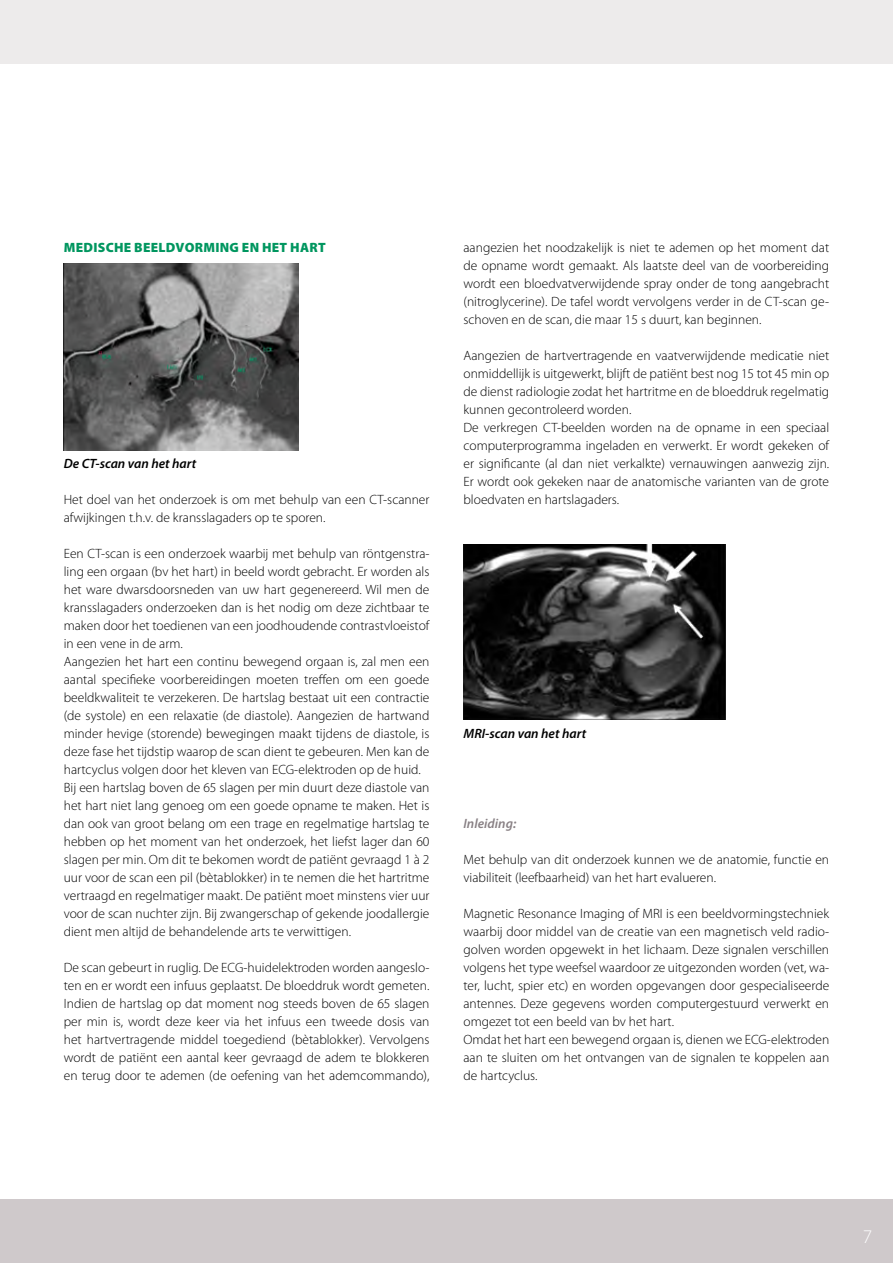
<style>
.page{position:relative;width:893px;height:1263px;background:#fff}
.page>*{position:absolute;margin:0;border:0;box-sizing:border-box;transform-origin:0 0}
.t1{font:300 19.35px "Myriad Pro";color:#fff}
.t2{font:300 13.5px/18px "Myriad Pro";color:#000}
.t3{font:italic 600 13.5px "Myriad Pro";color:#000}
.t4{font:900 13.5px "Myriad Pro";letter-spacing:.02em;color:#00965f}
.t5{font:italic 600 13.5px "Myriad Pro";color:#888084}
</style>
<div class="page">
<div style="left:0;top:1199px;width:893px;height:64px;background:#cfc9cb"></div>
<div style="left:0;top:0;width:893px;height:64px;background:#edebeb"></div>
<img style="left:64px;top:264px;width:234px;height:186px">
<img style="left:463px;top:545px;width:263px;height:174px">
<p class="t4" style="left:64px;top:240px;width:263px">MEDISCHE BEELDVORMING EN HET HART</p>
<p class="t3" style="left:64px;top:456px;width:134px">De CT-scan van het hart</p>
<p class="t2" style="left:64px;top:491px;width:367px">Het doel van het onderzoek is om met behulp van een CT-scanner afwijkingen t.h.v. de kransslagaders op te sporen.</p>
<p class="t2" style="left:64px;top:545px;width:367px">Een CT-scan is een onderzoek waarbij met behulp van röntgenstra&shy;ling een orgaan (bv het hart) in beeld wordt gebracht. Er worden als het ware dwarsdoorsneden van uw hart gegenereerd. Wil men de kransslagaders onderzoeken dan is het nodig om deze zichtbaar te maken door het toedienen van een joodhoudende contrastvloeistof in een vene in de arm.<br>Aangezien het hart een continu bewegend orgaan is, zal men een aantal specifieke voorbereidingen moeten treffen om een goede beeldkwaliteit te verzekeren. De hartslag bestaat uit een contractie (de systole) en een relaxatie (de diastole). Aangezien de hartwand minder hevige (storende) bewegingen maakt tijdens de diastole, is deze fase het tijdstip waarop de scan dient te gebeuren. Men kan de hartcyclus volgen door het kleven van ECG-elektroden op de huid.<br>Bij een hartslag boven de 65 slagen per min duurt deze diastole van het hart niet lang genoeg om een goede opname te maken. Het is dan ook van groot belang om een trage en regelmatige hartslag te hebben op het moment van het onderzoek, het liefst lager dan 60 slagen per min. Om dit te bekomen wordt de patiënt gevraagd 1 à 2 uur voor de scan een pil (bètablokker) in te nemen die het hartritme vertraagd en regelmatiger maakt. De patiënt moet minstens vier uur voor de scan nuchter zijn. Bij zwangerschap of gekende joodallergie dient men altijd de behandelende arts te verwittigen.</p>
<p class="t2" style="left:64px;top:959px;width:367px;text-align:justify">De scan gebeurt in ruglig. De ECG-huidelektroden worden aangeslo&shy;ten en er wordt een infuus geplaatst. De bloeddruk wordt gemeten.<br>Indien de hartslag op dat moment nog steeds boven de 65 slagen per min is, wordt deze keer via het infuus een tweede dosis van het hartvertragende middel toegediend (bètablokker). Vervolgens wordt de patiënt een aantal keer gevraagd de adem te blokkeren en terug door te ademen (de oefening van het ademcommando),</p>
<p class="t2" style="left:463px;top:239px;width:367px;text-align:justify">aangezien het noodzakelijk is niet te ademen op het moment dat de opname wordt gemaakt. Als laatste deel van de voorbereiding wordt een bloedvatverwijdende spray onder de tong aangebracht (nitroglycerine). De tafel wordt vervolgens verder in de CT-scan ge&shy;schoven en de scan, die maar 15 s duurt, kan beginnen.</p>
<p class="t2" style="left:463px;top:347px;width:367px">Aangezien de hartvertragende en vaatverwijdende medicatie niet onmiddellijk is uitgewerkt, blijft de patiënt best nog 15 tot 45 min op de dienst radiologie zodat het hartritme en de bloeddruk regelmatig kunnen gecontroleerd worden.<br>De verkregen CT-beelden worden na de opname in een speciaal computerprogramma ingeladen en verwerkt. Er wordt gekeken of er significante (al dan niet verkalkte) vernauwingen aanwezig zijn.<br>Er wordt ook gekeken naar de anatomische varianten van de grote bloedvaten en hartslagaders.</p>
<p class="t3" style="left:463px;top:726px;width:124px">MRI-scan van het hart</p>
<p class="t5" style="left:463px;top:816px;width:54px">Inleiding:</p>
<p class="t2" style="left:463px;top:851px;width:367px">Met behulp van dit onderzoek kunnen we de anatomie, functie en viabiliteit (leefbaarheid) van het hart evalueren.</p>
<p class="t2" style="left:463px;top:905px;width:367px">Magnetic Resonance Imaging of MRI is een beeldvormingstechniek waarbij door middel van de creatie van een magnetisch veld radio&shy;golven worden opgewekt in het lichaam. Deze signalen verschillen volgens het type weefsel waardoor ze uitgezonden worden (vet, wa&shy;ter, lucht, spier etc) en worden opgevangen door gespecialiseerde antennes. Deze gegevens worden computergestuurd verwerkt en omgezet tot een beeld van bv het hart.<br>Omdat het hart een bewegend orgaan is, dienen we ECG-elektroden aan te sluiten om het ontvangen van de signalen te koppelen aan de hartcyclus.</p>
<h1 class="t1" style="left:863px;top:1226px;width:11px">7</h1>
</div>
